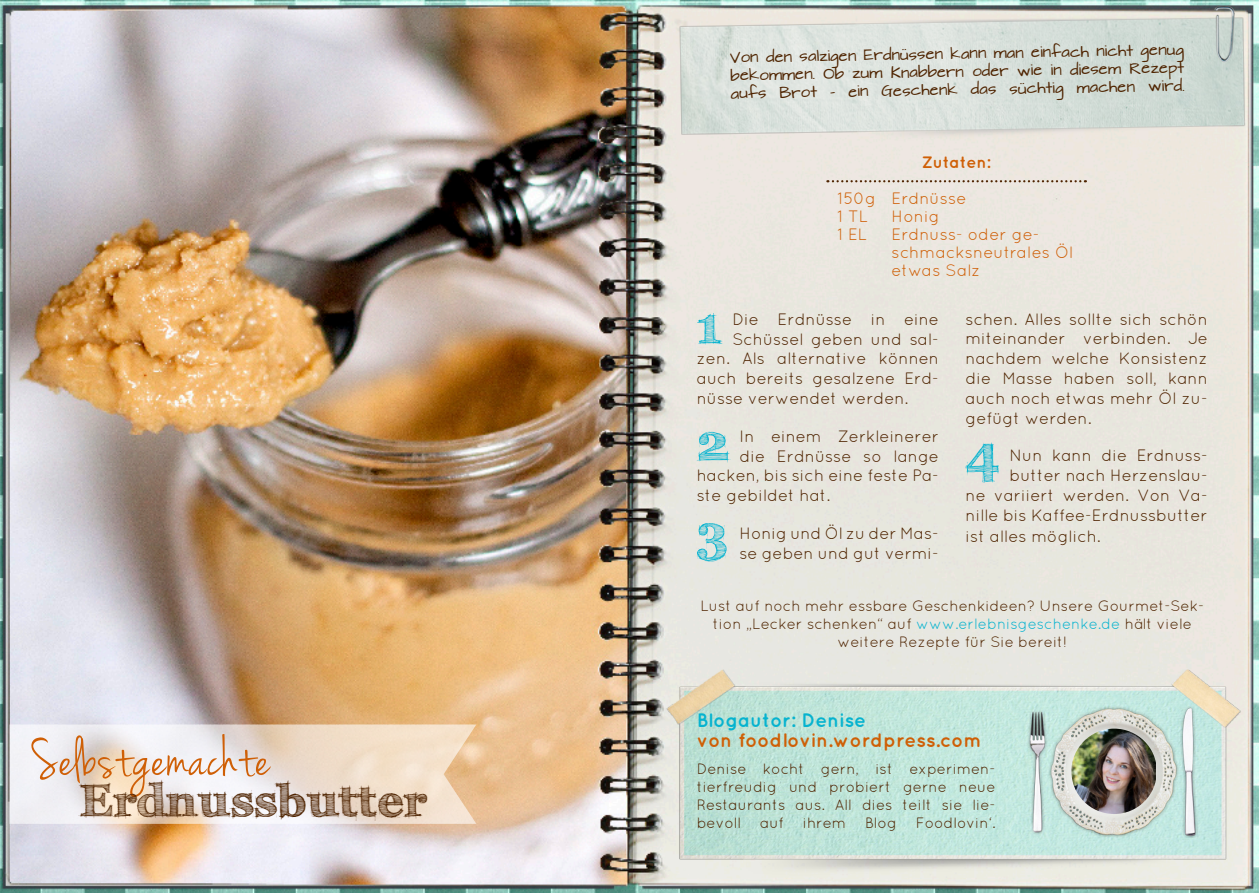
<style>
.page{position:relative;width:1259px;height:893px;background:#fff}
.page>*{position:absolute;margin:0;border:0;box-sizing:border-box;transform-origin:0 0}
.t1{font:57px "Jenna Sue";letter-spacing:.02em;color:#cf5f06}
.t2{font:700 51.6px "FFF Tusj";color:#06b3cf}
.t3{font:700 45px "FFF Tusj";letter-spacing:.02em;color:#4f2401}
.t4{font:700 19.5px "Quicksand";color:#cf5f06}
.t5{font:700 19.5px "Quicksand";color:#06b3cf}
.t6{font:16.5px/19.8px "Quicksand";color:#4f2401}
.t7{font:16.5px/18px "Quicksand";letter-spacing:.005em;color:#cf5f06}
.t8{font:700 16.5px "Quicksand";color:#cf5f06}
.t9{font:15px/18px "Quicksand";color:#4f2401;text-align:center}
.t10{font:13.5px/18px "Architects Daughter";color:#4f2401;text-align:justify}
.s1{color:#06b3cf}
</style>
<div class="page">
<img style="left:0;top:0;width:1259px;height:893px">
<svg style="left:9px;top:724px;width:467px;height:100px"></svg>
<svg style="left:827px;top:180px;width:259px;height:2px"></svg>
<img style="left:674px;top:1px;width:585px;height:150px">
<img style="left:665px;top:661px;width:577px;height:232px">
<img style="left:1212px;top:5px;width:25px;height:57px">
<img style="left:1027px;top:706px;width:170px;height:131px">
<img style="left:1071px;top:729px;width:85px;height:85px;border-radius:50%">
<p class="t1" style="left:32px;top:726px;width:239px">Selbstgemachte</p>
<p class="t3" style="left:80px;top:773px;width:347px">Erdnussbutter</p>
<p class="t10" style="left:730px;top:49px;width:455px;rotate:-1deg">Von den salzigen Erdnüssen kann man einfach nicht genug bekommen. Ob zum Knabbern oder wie in diesem Rezept aufs Brot - ein Geschenk das süchtig machen wird.</p>
<p class="t8" style="left:922px;top:152px;width:70px">Zutaten:</p>
<p class="t7" style="left:837px;top:189px;width:130px">150g Erdnüsse</p>
<p class="t7" style="left:837px;top:207px;width:32px">1 TL</p>
<p class="t7" style="left:891px;top:207px;width:50px">Honig</p>
<p class="t7" style="left:837px;top:225px;width:31px">1 EL</p>
<p class="t7" style="left:891px;top:225px;width:183px">Erdnuss- oder ge&shy;schmacksneutrales Öl</p>
<p class="t7" style="left:891px;top:261px;width:91px">etwas Salz</p>
<p class="t2" style="left:697px;top:295px;width:27px">1</p>
<p class="t6" style="left:732px;top:309px;width:208px">Die Erdnüsse in eine</p>
<p class="t6" style="left:732px;top:329px;width:208px">Schüssel geben und sal-</p>
<p class="t6" style="left:697px;top:349px;width:244px">zen. Als alternative können</p>
<p class="t6" style="left:697px;top:368px;width:244px">auch bereits gesalzene Erd-</p>
<p class="t6" style="left:697px;top:388px;width:213px">nüsse verwendet werden.</p>
<p class="t2" style="left:697px;top:412px;width:34px">2</p>
<p class="t6" style="left:739px;top:426px;width:201px">In einem Zerkleinerer</p>
<p class="t6" style="left:739px;top:446px;width:201px">die Erdnüsse so lange</p>
<p class="t6" style="left:697px;top:466px;width:244px">hacken, bis sich eine feste Pa-</p>
<p class="t6" style="left:697px;top:485px;width:135px">ste gebildet hat.</p>
<p class="t2" style="left:697px;top:503px;width:34px">3</p>
<p class="t6" style="left:739px;top:523px;width:201px">Honig und Öl zu der Mas&shy;se geben und gut vermi-</p>
<p class="t6" style="left:965px;top:309px;width:244px;text-align:justify">schen. Alles sollte sich schön miteinander verbinden. Je nachdem welche Konsistenz die Masse haben soll, kann auch noch etwas mehr Öl zu&shy;gefügt werden.</p>
<p class="t2" style="left:965px;top:424px;width:35px">4</p>
<p class="t6" style="left:965px;top:446px;width:244px;text-align:right">Nun kann die Erdnuss&shy;butter nach Herzenslau-<br>ne variiert werden. Von Va&shy;nille bis Kaffee-Erdnussbutter</p>
<p class="t6" style="left:965px;top:527px;width:137px">ist alles möglich.</p>
<p class="t9" style="left:700px;top:597px;width:505px">Lust auf noch mehr essbare Geschenkideen? Unsere Gourmet-Sek&shy;tion „Lecker schenken“ auf <span class="s1">www.erlebnisgeschenke.de</span> hält viele weitere Rezepte für Sie bereit!</p>
<p class="t5" style="left:696px;top:709px;width:171px">Blogautor: Denise</p>
<p class="t4" style="left:696px;top:728px;width:287px">von foodlovin.wordpress.com</p>
<p class="t9" style="left:696px;top:759px;width:300px;text-align:justify">Denise kocht gern, ist experimen&shy;tierfreudig und probiert gerne neue Restaurants aus. All dies teilt sie lie&shy;bevoll</p>
<p class="t9" style="left:760px;top:813px;width:25px">auf</p>
<p class="t9" style="left:803px;top:813px;width:45px">ihrem</p>
<p class="t9" style="left:865px;top:813px;width:33px">Blog</p>
<p class="t9" style="left:915px;top:813px;width:81px">Foodlovin‘.</p>
</div>
